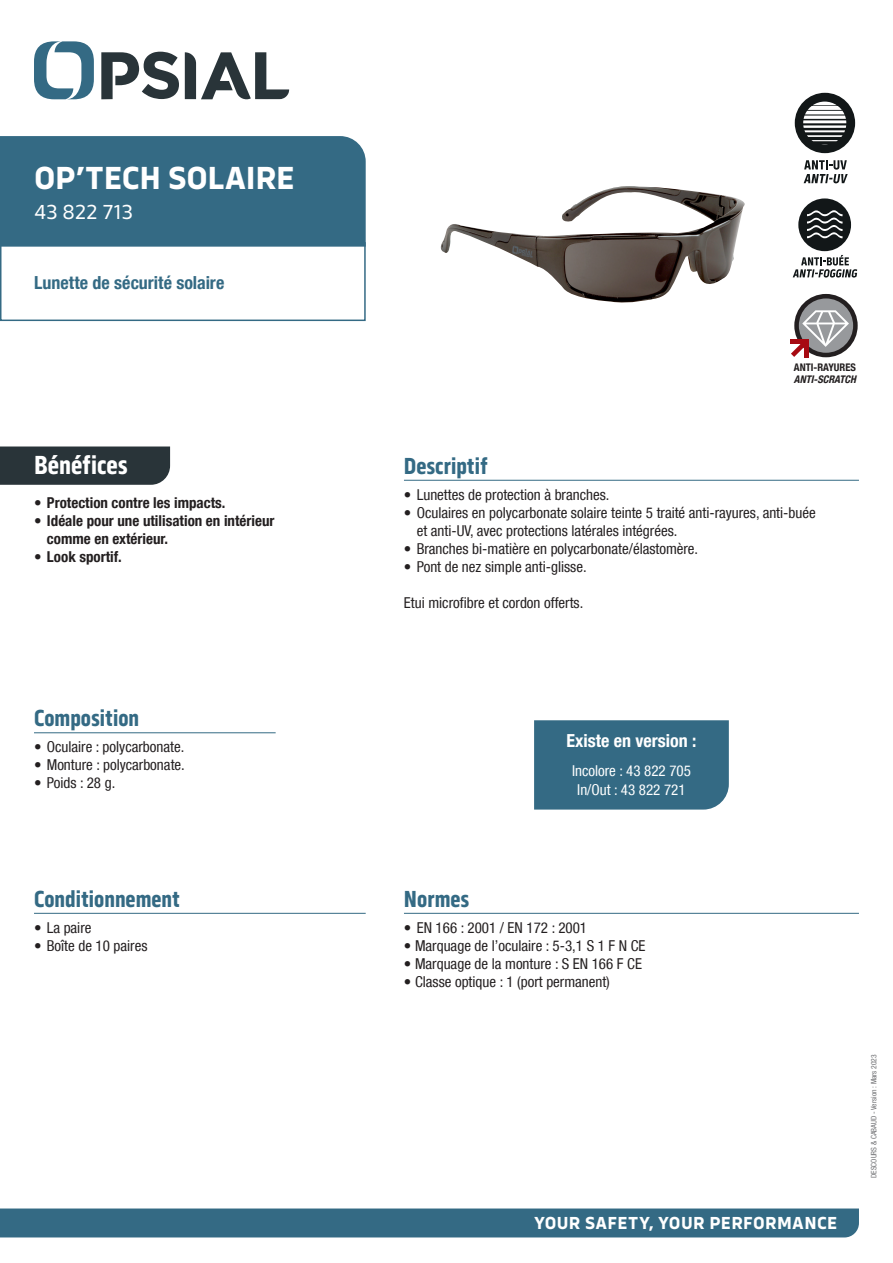
<style>
.page{position:relative;width:893px;height:1263px;background:#fff}
.page>*{position:absolute;margin:0;border:0;box-sizing:border-box;transform-origin:0 0}
.NOM_PRODUIT_NC{font:700 33px "Serca";letter-spacing:-.01em;color:#fff}
.Benefices{font:700 27px "Serca Condensed";color:#fff}
.Sous-titres{font:700 24px "Serca Condensed";color:#346a84}
.Code_P{font:21px "Serca";letter-spacing:-.005em;color:#fff}
.t1{font:700 18px "Serca";letter-spacing:.02em;color:#fff}
.PLUS_PRODUIT{font:700 condensed 18px "Helvetica Neue LT Com";color:#346a84}
.Texte{font:700 condensed 18px "Helvetica Neue LT Com";color:#fff}
.Puces_texte_regular{font:condensed 15px "Helvetica Neue LT Com";color:#231f20}
.Texte-2{font:condensed 15px "Helvetica Neue LT Com";color:#231f20}
.t2{font:700 condensed 15px/18px "Helvetica Neue LT Com";color:#231f20}
.Texte-3{font:condensed 15px "Helvetica Neue LT Com";color:#fff}
.Puces_texte_regular-2{font:700 condensed 10.5px "Helvetica Neue LT Com";color:#231f20}
.Puces_texte_regular-3{font:italic 700 condensed 10.5px "Helvetica Neue LT Com";color:#231f20}
.Date{font:condensed 7.5px "Helvetica Neue LT Com";color:#6c6d70}
</style>
<div class="page">
<svg style="left:34px;top:41px;width:60px;height:58px"></svg>
<svg style="left:185px;top:52px;width:104px;height:48px"></svg>
<svg style="left:101px;top:52px;width:78px;height:47px"></svg>
<div style="left:0;top:1208px;width:859px;height:29px;background:#346a84"></div>
<hr style="left:34px;top:913px;width:332px;height:1px;background:#346a84">
<hr style="left:404px;top:480px;width:455px;height:1px;background:#346a84">
<hr style="left:34px;top:732px;width:242px;height:1px;background:#346a84">
<div style="left:0;top:446px;width:170px;height:39px;background:#293439"></div>
<div style="left:0;top:242px;width:366px;height:79px;border:2px solid #346a84"></div>
<div style="left:0;top:136px;width:366px;height:111px;background:#346a84"></div>
<hr style="left:404px;top:913px;width:455px;height:1px;background:#346a84">
<div style="left:534px;top:720px;width:195px;height:89px;background:#346a84"></div>
<img style="left:440px;top:186px;width:305px;height:117px">
<svg style="left:797px;top:296px;width:58px;height:59px"></svg>
<div style="left:794px;top:294px;width:64px;height:63px;border:5px solid #231f20;border-radius:50%"></div>
<svg style="left:791px;top:310px;width:58px;height:47px"></svg>
<svg style="left:793px;top:255px;width:64px;height:23px"></svg>
<div style="left:798px;top:198px;width:53px;height:53px;background:#121718;border-radius:50%"></div>
<svg style="left:807px;top:210px;width:35px;height:28px"></svg>
<svg style="left:804px;top:160px;width:44px;height:23px"></svg>
<div style="left:795px;top:93px;width:60px;height:60px;background:#121718;border-radius:50%"></div>
<svg style="left:803px;top:125px;width:43px;height:20px"></svg>
<hr style="left:803px;top:120px;width:43px;height:3px;background:#fff">
<svg style="left:804px;top:102px;width:42px;height:17px"></svg>
<p class="NOM_PRODUIT_NC" style="left:34px;top:158px;width:262px">OP’TECH SOLAIRE</p>
<p class="Code_P" style="left:34px;top:200px;width:101px">43 822 713</p>
<p class="PLUS_PRODUIT" style="left:34px;top:272px;width:192px">Lunette de sécurité solaire</p>
<p class="Benefices" style="left:34px;top:449px;width:95px">Bénéfices</p>
<p class="t2" style="left:34px;top:494px;width:193px">• Protection contre les impacts.</p>
<p class="t2" style="left:47px;top:512px;width:229px;text-indent:-13px">• Idéale pour une utilisation en intérieur comme en extérieur.</p>
<p class="t2" style="left:34px;top:548px;width:89px">• Look sportif.</p>
<p class="Sous-titres" style="left:34px;top:704px;width:107px">Composition</p>
<p class="Puces_texte_regular" style="left:34px;top:738px;width:152px">• Oculaire : polycarbonate.</p>
<p class="Puces_texte_regular" style="left:34px;top:756px;width:152px">• Monture : polycarbonate.</p>
<p class="Puces_texte_regular" style="left:34px;top:774px;width:83px">• Poids : 28 g.</p>
<p class="Sous-titres" style="left:34px;top:885px;width:147px">Conditionnement</p>
<p class="Puces_texte_regular" style="left:34px;top:919px;width:59px">• La paire</p>
<p class="Puces_texte_regular" style="left:34px;top:937px;width:115px">• Boîte de 10 paires</p>
<p class="Sous-titres" style="left:404px;top:452px;width:85px">Descriptif</p>
<p class="Puces_texte_regular-2" style="left:794px;top:361px;width:64px">ANTI-RAYURES</p>
<p class="Puces_texte_regular-3" style="left:794px;top:373px;width:66px">ANTI-SCRATCH</p>
<p class="Puces_texte_regular" style="left:404px;top:486px;width:207px">• Lunettes de protection à branches.</p>
<p class="Puces_texte_regular" style="left:404px;top:504px;width:413px">• Oculaires en polycarbonate solaire teinte 5 traité anti-rayures, anti-buée</p>
<p class="Puces_texte_regular" style="left:417px;top:522px;width:262px">et anti-UV, avec protections latérales intégrées.</p>
<p class="Puces_texte_regular" style="left:404px;top:540px;width:296px">• Branches bi-matière en polycarbonate/élastomère.</p>
<p class="Puces_texte_regular" style="left:404px;top:558px;width:184px">• Pont de nez simple anti-glisse.</p>
<p class="Texte-2" style="left:404px;top:594px;width:181px">Etui microfibre et cordon offerts.</p>
<p class="Texte" style="left:567px;top:730px;width:131px">Existe en version :</p>
<p class="Texte-3" style="left:572px;top:762px;width:120px">Incolore : 43 822 705</p>
<p class="Texte-3" style="left:577px;top:781px;width:110px">In/Out : 43 822 721</p>
<p class="Sous-titres" style="left:404px;top:885px;width:67px">Normes</p>
<p class="Puces_texte_regular" style="left:404px;top:919px;width:185px">• EN 166 : 2001 / EN 172 : 2001</p>
<p class="Texte-2" style="left:404px;top:937px;width:243px">• Marquage de l’oculaire : 5-3,1 S 1 F N CE</p>
<p class="Texte-2" style="left:404px;top:955px;width:239px">• Marquage de la monture : S EN 166 F CE</p>
<p class="Texte-2" style="left:404px;top:973px;width:207px">• Classe optique : 1 (port permanent)</p>
<p class="t1" style="left:534px;top:1212px;width:305px">YOUR SAFETY, YOUR PERFORMANCE</p>
<p class="Date" style="left:869px;top:1178px;width:125px;rotate:-90deg">DESCOURS &amp; CABAUD - Version : Mars 2023</p>
</div>
